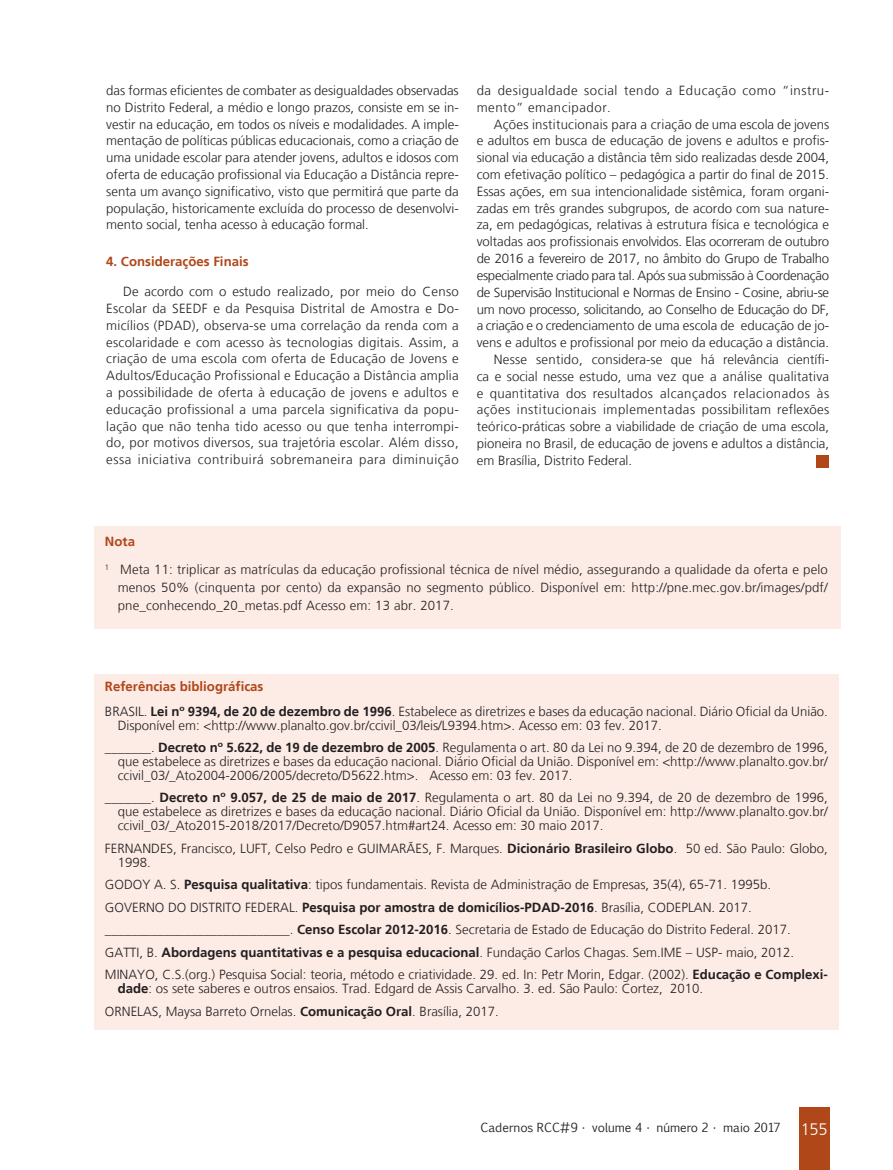
<style>
.page{position:relative;width:893px;height:1170px;background:#fff}
.page>*{position:absolute;margin:0;border:0;box-sizing:border-box;transform-origin:0 0}
.Miolo__8_8{font:300 13.2px/16.8px "Frutiger LT";color:#231f20;text-align:justify}
.Miolo__10{font:300 13.2px/14px "Frutiger LT";color:#231f20;text-align:justify}
.Miolo__8_8-2{font:300 13.2px/16.8px "Frutiger LT";letter-spacing:.04em;color:#231f20}
.Subtítulo_LARANJA_DO{font:700 13.2px "Frutiger LT";color:#b04719}
.t1{font:12px "Euphemia CAS";color:#231f20}
.s1{font-weight:700}
.s2{font-family:"Frutiger LT";font-weight:300;font-size:16.5px;color:#fff}
</style>
<div class="page">
<div style="left:94px;top:526px;width:747px;height:102px;background:#fdece6"></div>
<div style="left:816px;top:455px;width:13px;height:13px;background:#b04719"></div>
<div style="left:94px;top:674px;width:744px;height:355px;background:#fdece6"></div>
<div style="left:799px;top:1107px;width:30px;height:62px;background:#b04719"></div>
<p class="Miolo__8_8" style="left:106px;top:82px;width:354px">das formas eficientes de combater as desigualdades observadas no Distrito Federal, a médio e longo prazos, consiste em se in&shy;vestir na educação, em todos os níveis e modalidades. A imple&shy;mentação de políticas públicas educacionais, como a criação de uma unidade escolar para atender jovens, adultos e idosos com oferta de educação profissional via Educação a Distância repre&shy;senta um avanço significativo, visto que permitirá que parte da população, historicamente excluída do processo de desenvolvi&shy;mento social, tenha acesso à educação formal.</p>
<p class="Subtítulo_LARANJA_DO" style="left:106px;top:253px;width:144px">4. Considerações Finais</p>
<p class="Miolo__8_8" style="left:106px;top:283px;width:354px;text-indent:17px">De acordo com o estudo realizado, por meio do Censo Escolar da SEEDF e da Pesquisa Distrital de Amostra e Do&shy;micílios (PDAD), observa-se uma correlação da renda com a escolaridade e com acesso às tecnologias digitais. Assim, a criação de uma escola com oferta de Educação de Jovens e Adultos/Educação Profissional e Educação a Distância amplia a possibilidade de oferta à educação de jovens e adultos e educação profissional a uma parcela significativa da popu&shy;lação que não tenha tido acesso ou que tenha interrompi&shy;do, por motivos diversos, sua trajetória escolar. Além disso, essa iniciativa contribuirá sobremaneira para diminuição</p>
<p class="Miolo__8_8-2" style="left:477px;top:82px;width:354px">da desigualdade social tendo a Educação como “instru&shy;mento” emancipador.</p>
<p class="Miolo__8_8" style="left:477px;top:116px;width:354px;text-indent:17px">Ações institucionais para a criação de uma escola de jovens e adultos em busca de educação de jovens e adultos e profis&shy;sional via educação a distância têm sido realizadas desde 2004, com efetivação político – pedagógica a partir do final de 2015.<br>Essas ações, em sua intencionalidade sistêmica, foram organi&shy;zadas em três grandes subgrupos, de acordo com sua nature&shy;za, em pedagógicas, relativas à estrutura física e tecnológica e voltadas aos profissionais envolvidos. Elas ocorreram de outubro de 2016 a fevereiro de 2017, no âmbito do Grupo de Trabalho especialmente criado para tal. Após sua submissão à Coordenação de Supervisão Institucional e Normas de Ensino - Cosine, abriu-se um novo processo, solicitando, ao Conselho de Educação do DF, a criação e o credenciamento de uma escola de educação de jo&shy;vens e adultos e profissional por meio da educação a distância.</p>
<p class="Miolo__8_8" style="left:477px;top:351px;width:354px;text-indent:17px">Nesse sentido, considera-se que há relevância científi&shy;ca e social nesse estudo, uma vez que a análise qualitativa e quantitativa dos resultados alcançados relacionados às ações institucionais implementadas possibilitam reflexões teórico-práticas sobre a viabilidade de criação de uma escola, pioneira no Brasil, de educação de jovens e adultos a distância, em Brasília, Distrito Federal.</p>
<p class="Subtítulo_LARANJA_DO" style="left:105px;top:533px;width:32px">Nota</p>
<p class="Miolo__10" style="left:118px;top:561px;width:712px;line-height:18px;text-indent:-13px"><sup>1</sup> Meta 11: triplicar as matrículas da educação profissional técnica de nível médio, assegurando a qualidade da oferta e pelo menos 50% (cinquenta por cento) da expansão no segmento público. Disponível em: http://pne.mec.gov.br/images/pdf/ pne_conhecendo_20_metas.pdf Acesso em: 13 abr. 2017.</p>
<p class="Subtítulo_LARANJA_DO" style="left:105px;top:678px;width:160px">Referências bibliográficas</p>
<p class="Miolo__10" style="left:118px;top:704px;width:712px;text-indent:-13px">BRASIL. <span class="s1">Lei nº 9394, de 20 de dezembro de 1996</span>. Estabelece as diretrizes e bases da educação nacional. Diário Oficial da União.<br>Disponível em: &lt;http://www.planalto.gov.br/ccivil_03/leis/L9394.htm&gt;. Acesso em: 03 fev. 2017.</p>
<p class="Miolo__10" style="left:118px;top:740px;width:712px;text-indent:-13px">_______. <span class="s1">Decreto nº 5.622, de 19 de dezembro de 2005</span>. Regulamenta o art. 80 da Lei no 9.394, de 20 de dezembro de 1996, que estabelece as diretrizes e bases da educação nacional. Diário Oficial da União. Disponível em: &lt;http://www.planalto.gov.br/ ccivil_03/_Ato2004-2006/2005/decreto/D5622.htm&gt;. Acesso em: 03 fev. 2017.</p>
<p class="Miolo__10" style="left:118px;top:791px;width:712px;text-indent:-13px">_______. <span class="s1">Decreto nº 9.057, de 25 de maio de 2017</span>. Regulamenta o art. 80 da Lei no 9.394, de 20 de dezembro de 1996, que estabelece as diretrizes e bases da educação nacional. Diário Oficial da União. Disponível em: http://www.planalto.gov.br/ ccivil_03/_Ato2015-2018/2017/Decreto/D9057.htm#art24. Acesso em: 30 maio 2017.</p>
<p class="Miolo__10" style="left:118px;top:841px;width:712px;text-indent:-13px">FERNANDES, Francisco, LUFT, Celso Pedro e GUIMARÃES, F. Marques. <span class="s1">Dicionário Brasileiro Globo</span>. 50 ed. São Paulo: Globo,<br>1998.</p>
<p class="Miolo__10" style="left:105px;top:877px;width:668px">GODOY A. S. <span class="s1">Pesquisa qualitativa</span>: tipos fundamentais. Revista de Administração de Empresas, 35(4), 65-71. 1995b.</p>
<p class="Miolo__10" style="left:105px;top:900px;width:648px">GOVERNO DO DISTRITO FEDERAL. <span class="s1">Pesquisa por amostra de domicílios-PDAD-2016</span>. Brasília, CODEPLAN. 2017.</p>
<p class="Miolo__10" style="left:105px;top:922px;width:687px">____________________________. <span class="s1">Censo Escolar 2012-2016</span>. Secretaria de Estado de Educação do Distrito Federal. 2017.</p>
<p class="Miolo__10" style="left:105px;top:945px;width:691px">GATTI, B. <span class="s1">Abordagens quantitativas e a pesquisa educacional</span>. Fundação Carlos Chagas. Sem.IME – USP- maio, 2012.</p>
<p class="Miolo__10" style="left:118px;top:967px;width:712px;text-indent:-13px">MINAYO, C.S.(org.) Pesquisa Social: teoria, método e criatividade. 29. ed. In: Petr Morin, Edgar. (2002). <span class="s1">Educação e Complexi&shy;dade</span>: os sete saberes e outros ensaios. Trad. Edgard de Assis Carvalho. 3. ed. São Paulo: Cortez, 2010.</p>
<p class="Miolo__10" style="left:105px;top:1004px;width:395px">ORNELAS, Maysa Barreto Ornelas. <span class="s1">Comunicação Oral</span>. Brasília, 2017.</p>
<p class="t1" style="left:480px;top:1119px;width:349px">Cadernos RCC#9 • volume 4 • número 2 • maio 2017 <span class="s2">155</span></p>
</div>
